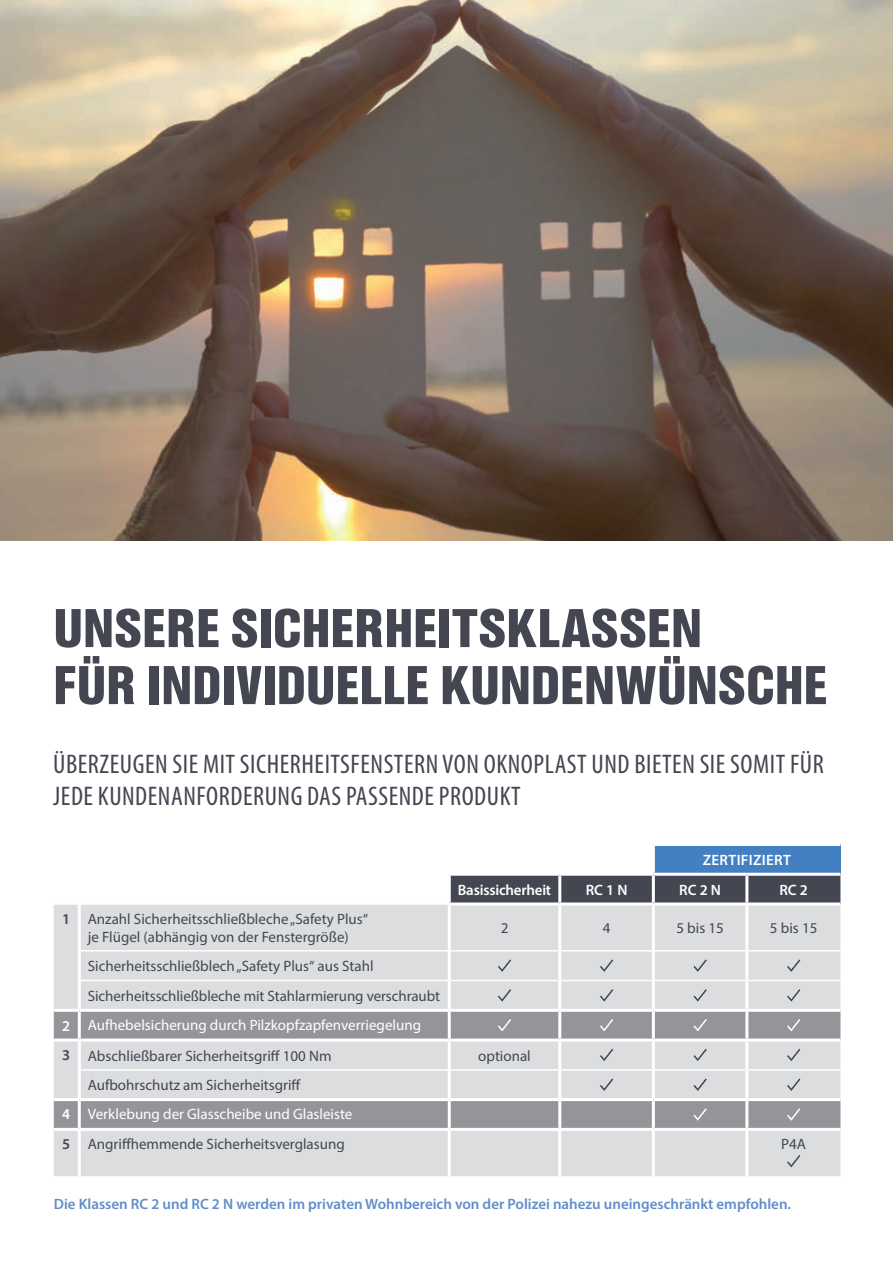
<style>
.page{position:relative;width:893px;height:1263px;background:#fff}
.page>*{position:absolute;margin:0;border:0;box-sizing:border-box;transform-origin:0 0}
.t1{font:57px/57px "Nimbus San TOT Bla Con";letter-spacing:-.005em;color:#444652}
.t2{font:condensed 27px/32.4px "Myriad Pro";letter-spacing:.02em;color:#444652}
.t3{font:15px/29.4px "Myriad Pro";color:#444652;text-align:center}
.t4{font:600 15px "Myriad Pro";color:#618dc9}
.t5{font:15px "Myriad Pro";color:#fff}
.t6{font:600 15px "Myriad Pro";letter-spacing:-.005em;color:#fff}
.t7{font:600 15px "Myriad Pro";letter-spacing:.02em;color:#fff}
.s1{font-weight:600}
.s2{font-weight:600;color:#fff}
.s3{color:#fff}
</style>
<div class="page">
<img style="left:0;top:0;width:893px;height:540px">
<div style="left:653px;top:844px;width:187px;height:30px;background:#4280c2"></div>
<div style="left:451px;top:876px;width:389px;height:26px;background:#444652"></div>
<div style="left:54px;top:905px;width:786px;height:271px;background:#dcdddf"></div>
<svg style="left:54px;top:1012px;width:786px;height:116px;background:#b9babd"></svg>
<hr style="left:81px;top:950px;width:367px;height:1px;background:#fff">
<hr style="left:451px;top:950px;width:107px;height:1px;background:#fff">
<hr style="left:561px;top:950px;width:91px;height:1px;background:#fff">
<hr style="left:655px;top:950px;width:90px;height:1px;background:#fff">
<hr style="left:748px;top:950px;width:92px;height:1px;background:#fff">
<hr style="left:81px;top:980px;width:367px;height:1px;background:#fff">
<hr style="left:451px;top:980px;width:107px;height:1px;background:#fff">
<hr style="left:561px;top:980px;width:91px;height:1px;background:#fff">
<hr style="left:655px;top:980px;width:90px;height:1px;background:#fff">
<hr style="left:748px;top:980px;width:92px;height:1px;background:#fff">
<hr style="left:81px;top:1069px;width:367px;height:1px;background:#fff">
<hr style="left:451px;top:1069px;width:107px;height:1px;background:#fff">
<hr style="left:561px;top:1069px;width:91px;height:1px;background:#fff">
<hr style="left:655px;top:1069px;width:90px;height:1px;background:#fff">
<hr style="left:748px;top:1069px;width:92px;height:1px;background:#fff">
<hr style="left:558px;top:876px;width:3px;height:26px;background:#fff">
<hr style="left:448px;top:905px;width:3px;height:46px;background:#fff">
<hr style="left:558px;top:905px;width:3px;height:46px;background:#fff">
<hr style="left:448px;top:951px;width:3px;height:29px;background:#fff">
<hr style="left:558px;top:951px;width:3px;height:29px;background:#fff">
<hr style="left:448px;top:980px;width:3px;height:29px;background:#fff">
<hr style="left:558px;top:980px;width:3px;height:29px;background:#fff">
<hr style="left:448px;top:1012px;width:3px;height:26px;background:#fff">
<hr style="left:558px;top:1012px;width:3px;height:26px;background:#fff">
<hr style="left:448px;top:1041px;width:3px;height:29px;background:#fff">
<hr style="left:558px;top:1041px;width:3px;height:29px;background:#fff">
<hr style="left:448px;top:1070px;width:3px;height:28px;background:#fff">
<hr style="left:558px;top:1070px;width:3px;height:28px;background:#fff">
<hr style="left:448px;top:1101px;width:3px;height:27px;background:#fff">
<hr style="left:558px;top:1101px;width:3px;height:27px;background:#fff">
<hr style="left:448px;top:1131px;width:3px;height:45px;background:#fff">
<hr style="left:558px;top:1131px;width:3px;height:45px;background:#fff">
<hr style="left:652px;top:876px;width:3px;height:26px;background:#fff">
<hr style="left:745px;top:876px;width:3px;height:26px;background:#fff">
<hr style="left:652px;top:905px;width:3px;height:46px;background:#fff">
<hr style="left:745px;top:905px;width:3px;height:46px;background:#fff">
<hr style="left:652px;top:951px;width:3px;height:29px;background:#fff">
<hr style="left:745px;top:951px;width:3px;height:29px;background:#fff">
<hr style="left:652px;top:980px;width:3px;height:29px;background:#fff">
<hr style="left:745px;top:980px;width:3px;height:29px;background:#fff">
<hr style="left:652px;top:1012px;width:3px;height:26px;background:#fff">
<hr style="left:745px;top:1012px;width:3px;height:26px;background:#fff">
<hr style="left:652px;top:1041px;width:3px;height:29px;background:#fff">
<hr style="left:745px;top:1041px;width:3px;height:29px;background:#fff">
<hr style="left:652px;top:1070px;width:3px;height:28px;background:#fff">
<hr style="left:745px;top:1070px;width:3px;height:28px;background:#fff">
<hr style="left:652px;top:1101px;width:3px;height:27px;background:#fff">
<hr style="left:745px;top:1101px;width:3px;height:27px;background:#fff">
<hr style="left:652px;top:1131px;width:3px;height:45px;background:#fff">
<hr style="left:745px;top:1131px;width:3px;height:45px;background:#fff">
<hr style="left:78px;top:904px;width:3px;height:47px;background:#fff">
<hr style="left:78px;top:951px;width:3px;height:29px;background:#fff">
<hr style="left:78px;top:980px;width:3px;height:29px;background:#fff">
<hr style="left:78px;top:1012px;width:3px;height:26px;background:#fff">
<hr style="left:78px;top:1041px;width:3px;height:29px;background:#fff">
<hr style="left:78px;top:1070px;width:3px;height:28px;background:#fff">
<hr style="left:78px;top:1101px;width:3px;height:27px;background:#fff">
<hr style="left:78px;top:1131px;width:3px;height:45px;background:#fff">
<hr style="left:79px;top:1009px;width:370px;height:3px;background:#fff">
<hr style="left:449px;top:1009px;width:111px;height:3px;background:#fff">
<hr style="left:560px;top:1009px;width:93px;height:3px;background:#fff">
<hr style="left:653px;top:1009px;width:94px;height:3px;background:#fff">
<hr style="left:747px;top:1009px;width:93px;height:3px;background:#fff">
<hr style="left:54px;top:1009px;width:25px;height:3px;background:#fff">
<hr style="left:54px;top:1038px;width:25px;height:3px;background:#fff">
<hr style="left:79px;top:1038px;width:370px;height:3px;background:#fff">
<hr style="left:449px;top:1038px;width:111px;height:3px;background:#fff">
<hr style="left:560px;top:1038px;width:93px;height:3px;background:#fff">
<hr style="left:653px;top:1038px;width:94px;height:3px;background:#fff">
<hr style="left:747px;top:1038px;width:93px;height:3px;background:#fff">
<hr style="left:54px;top:1098px;width:25px;height:3px;background:#fff">
<hr style="left:79px;top:1098px;width:370px;height:3px;background:#fff">
<hr style="left:449px;top:1098px;width:111px;height:3px;background:#fff">
<hr style="left:560px;top:1098px;width:93px;height:3px;background:#fff">
<hr style="left:653px;top:1098px;width:94px;height:3px;background:#fff">
<hr style="left:747px;top:1098px;width:93px;height:3px;background:#fff">
<hr style="left:54px;top:1128px;width:25px;height:3px;background:#fff">
<hr style="left:79px;top:1128px;width:370px;height:3px;background:#fff">
<hr style="left:449px;top:1128px;width:111px;height:3px;background:#fff">
<hr style="left:560px;top:1128px;width:93px;height:3px;background:#fff">
<hr style="left:653px;top:1128px;width:94px;height:3px;background:#fff">
<hr style="left:747px;top:1128px;width:93px;height:3px;background:#fff">
<hr style="left:652px;top:846px;width:3px;height:27px;background:#fff">
<hr style="left:653px;top:873px;width:94px;height:3px;background:#fff">
<hr style="left:747px;top:873px;width:93px;height:3px;background:#fff">
<hr style="left:652px;top:843px;width:95px;height:3px;background:#fff">
<hr style="left:747px;top:843px;width:93px;height:3px;background:#fff">
<svg style="left:498px;top:959px;width:13px;height:13px"></svg>
<svg style="left:600px;top:959px;width:13px;height:13px"></svg>
<svg style="left:693px;top:959px;width:14px;height:13px"></svg>
<svg style="left:787px;top:959px;width:13px;height:13px"></svg>
<svg style="left:498px;top:989px;width:13px;height:13px"></svg>
<svg style="left:600px;top:989px;width:13px;height:13px"></svg>
<svg style="left:693px;top:989px;width:14px;height:13px"></svg>
<svg style="left:787px;top:989px;width:13px;height:13px"></svg>
<svg style="left:498px;top:1019px;width:13px;height:12px"></svg>
<svg style="left:600px;top:1019px;width:13px;height:12px"></svg>
<svg style="left:693px;top:1019px;width:14px;height:12px"></svg>
<svg style="left:787px;top:1019px;width:13px;height:12px"></svg>
<svg style="left:600px;top:1049px;width:13px;height:12px"></svg>
<svg style="left:693px;top:1049px;width:14px;height:12px"></svg>
<svg style="left:787px;top:1049px;width:13px;height:12px"></svg>
<svg style="left:600px;top:1078px;width:13px;height:13px"></svg>
<svg style="left:693px;top:1078px;width:14px;height:13px"></svg>
<svg style="left:787px;top:1078px;width:13px;height:13px"></svg>
<svg style="left:693px;top:1108px;width:14px;height:13px"></svg>
<svg style="left:787px;top:1108px;width:13px;height:13px"></svg>
<svg style="left:787px;top:1155px;width:13px;height:12px"></svg>
<h1 class="t1" style="left:53px;top:600px;width:776px">UNSERE SICHERHEITSKLASSEN<br>FÜR INDIVIDUELLE KUNDENWÜNSCHE</h1>
<h2 class="t2" style="left:53px;top:747px;width:772px">ÜBERZEUGEN SIE MIT SICHERHEITSFENSTERN VON OKNOPLAST UND BIETEN SIE SOMIT FÜR<br>JEDE KUNDENANFORDERUNG DAS PASSENDE PRODUKT</h2>
<p class="t7" style="left:703px;top:850px;width:90px">ZERTIFIZIERT</p>
<p class="t6" style="left:458px;top:880px;width:95px">Basissicherheit</p>
<p class="t6" style="left:586px;top:880px;width:43px">RC 1 N</p>
<p class="t6" style="left:679px;top:880px;width:43px">RC 2 N</p>
<p class="t6" style="left:779px;top:880px;width:30px">RC 2</p>
<p class="t3" style="left:62px;top:910px;width:307px;line-height:18px"><span class="s1">1</span> Anzahl Sicherheitsschließbleche „Safety Plus“ je Flügel (abhängig von der Fenstergröße)</p>
<p class="t3" style="left:501px;top:913px;width:9px">2</p>
<p class="t3" style="left:603px;top:913px;width:9px">4</p>
<p class="t3" style="left:676px;top:913px;width:49px">5 bis 15</p>
<p class="t3" style="left:770px;top:913px;width:49px">5 bis 15</p>
<p class="t3" style="left:88px;top:951px;width:287px">Sicherheitsschließblech „Safety Plus“ aus Stahl</p>
<p class="t3" style="left:88px;top:981px;width:354px">Sicherheitsschließbleche mit Stahlarmierung verschraubt</p>
<p class="t5" style="left:62px;top:1016px;width:360px"><span class="s1">2</span> Aufhebelsicherung durch Pilzkopfzapfenverriegelung</p>
<p class="t3" style="left:62px;top:1040px;width:271px"><span class="s1">3</span> Abschließbarer Sicherheitsgriff 100 Nm</p>
<p class="t3" style="left:478px;top:1040px;width:54px">optional</p>
<p class="t3" style="left:62px;top:1070px;width:292px;text-align:left;text-indent:26px">Aufbohrschutz am Sicherheitsgriff<br><span class="s2">4</span> <span class="s3">Verklebung der Glasscheibe und Glasleiste<br></span><span class="s1">5</span> Angriffhemmende Sicherheitsverglasung</p>
<p class="t3" style="left:781px;top:1129px;width:26px">P4A</p>
<p class="t4" style="left:54px;top:1194px;width:739px">Die Klassen RC 2 und RC 2 N werden im privaten Wohnbereich von der Polizei nahezu uneingeschränkt empfohlen.</p>
</div>
